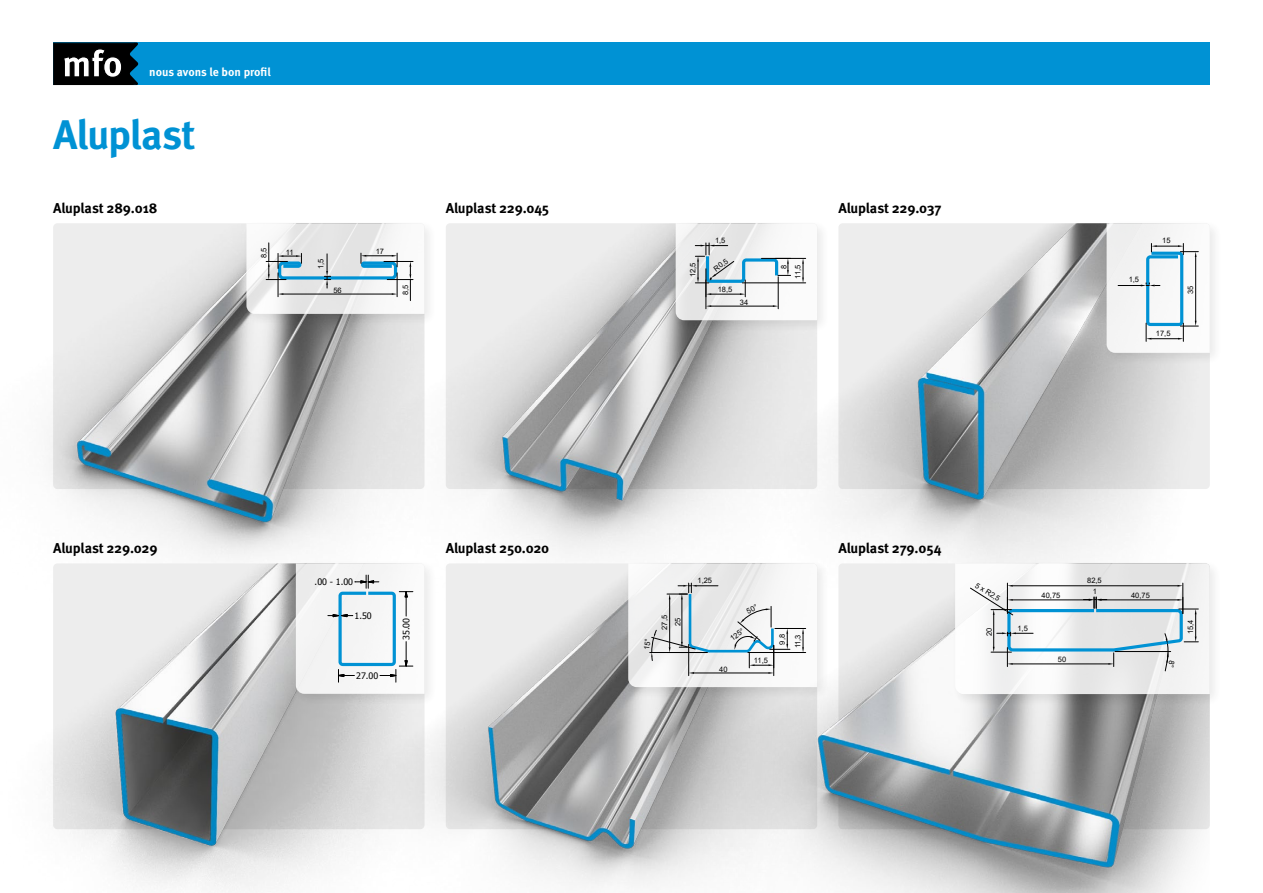
<style>
.page{position:relative;width:1263px;height:893px;background:#fff}
.page>*{position:absolute;margin:0;border:0;box-sizing:border-box;transform-origin:0 0}
.t1{font:700 41.25px "Meta Pro";letter-spacing:-.03em;color:#0092d4}
.t2{font:700 14.25px "Meta Pro";letter-spacing:-.015em;color:#000}
.t3{font:700 11.7px "Meta Pro";color:#fff}
.t4{font:8.85px "Tahoma";color:#000}
.t5{font:7.5px/15.8px "Arial";color:#000;text-align:center}
</style>
<div class="page">
<div style="left:53px;top:43px;width:1157px;height:42px;background:#0092d4"></div>
<svg style="left:53px;top:43px;width:85px;height:42px;background:#2e3538"></svg>
<img style="left:50px;top:223px;width:257px;height:335px">
<div style="left:242px;top:218px;width:196px;height:109px;background:#000;opacity:.1"></div>
<svg style="left:246px;top:223px;width:61px;height:91px"></svg>
<img style="left:307px;top:223px;width:392px;height:331px">
<div style="left:671px;top:218px;width:160px;height:116px;background:#000;opacity:.1"></div>
<svg style="left:676px;top:223px;width:23px;height:97px"></svg>
<img style="left:699px;top:223px;width:511px;height:336px">
<div style="left:1102px;top:218px;width:121px;height:148px;background:#000;opacity:.1"></div>
<svg style="left:1106px;top:223px;width:104px;height:130px"></svg>
<img style="left:53px;top:563px;width:254px;height:328px">
<div style="left:291px;top:559px;width:147px;height:149px;background:#000;opacity:.1"></div>
<svg style="left:296px;top:563px;width:11px;height:131px"></svg>
<img style="left:307px;top:563px;width:392px;height:323px">
<div style="left:624px;top:559px;width:207px;height:142px;background:#000;opacity:.1"></div>
<img style="left:699px;top:563px;width:511px;height:330px">
<div style="left:950px;top:559px;width:274px;height:149px;background:#000;opacity:.1"></div>
<svg style="left:628px;top:563px;width:189px;height:124px"></svg>
<svg style="left:955px;top:563px;width:255px;height:131px"></svg>
<h3 class="t3" style="left:149px;top:65px;width:123px">nous avons le bon profil</h3>
<h1 class="t1" style="left:53px;top:108px;width:144px">Aluplast</h1>
<h2 class="t2" style="left:53px;top:199px;width:106px">Aluplast 289.018</h2>
<h2 class="t2" style="left:446px;top:199px;width:105px">Aluplast 229.045</h2>
<h2 class="t2" style="left:838px;top:199px;width:105px">Aluplast 229.037</h2>
<p class="t5" style="left:256px;top:258px;width:12px;rotate:-90deg">8,5</p>
<p class="t5" style="left:286px;top:244px;width:9px">11</p>
<p class="t5" style="left:376px;top:244px;width:10px">17</p>
<p class="t5" style="left:313px;top:269px;width:12px;rotate:-90deg">1,5</p>
<p class="t5" style="left:333px;top:282px;width:10px">56</p>
<p class="t5" style="left:397px;top:295px;width:12px;rotate:-90deg">8,5</p>
<p class="t5" style="left:685px;top:277px;width:16px;rotate:-90deg">12,5</p>
<p class="t5" style="left:715px;top:233px;width:12px">1,5</p>
<p class="t5" style="left:710px;top:263px;width:17px;rotate:-36deg">R0,5</p>
<p class="t5" style="left:718px;top:281px;width:16px">18,5</p>
<p class="t5" style="left:776px;top:269px;width:6px;rotate:-90deg">8</p>
<p class="t5" style="left:790px;top:279px;width:16px;rotate:-90deg">11,5</p>
<p class="t5" style="left:1129px;top:272px;width:12px">1,5</p>
<p class="t5" style="left:1162px;top:233px;width:10px">15</p>
<p class="t5" style="left:1182px;top:294px;width:10px;rotate:-90deg">35</p>
<p class="t5" style="left:740px;top:294px;width:10px">34</p>
<p class="t5" style="left:1156px;top:325px;width:16px">17,5</p>
<h2 class="t2" style="left:53px;top:539px;width:106px">Aluplast 229.029</h2>
<h2 class="t2" style="left:446px;top:539px;width:105px">Aluplast 250.020</h2>
<h2 class="t2" style="left:838px;top:539px;width:104px">Aluplast 279.054</h2>
<p class="t4" style="left:315px;top:576px;width:40px">.00 - 1.00</p>
<p class="t5" style="left:697px;top:573px;width:16px">1,25</p>
<p class="t5" style="left:980px;top:578px;width:29px;rotate:32deg">5 x R2,5</p>
<p class="t5" style="left:1087px;top:575px;width:16px;line-height:11.1px">82,5<br>1</p>
<p class="t5" style="left:1041px;top:587px;width:20px">40,75</p>
<p class="t5" style="left:1131px;top:587px;width:20px">40,75</p>
<p class="t4" style="left:355px;top:610px;width:19px">1.50</p>
<p class="t4" style="left:400px;top:640px;width:24px;rotate:-90deg">35.00</p>
<p class="t5" style="left:657px;top:630px;width:16px;rotate:-90deg">27,5</p>
<p class="t5" style="left:670px;top:626px;width:10px;rotate:-90deg">25</p>
<p class="t5" style="left:726px;top:633px;width:17px;rotate:-36deg">125°</p>
<p class="t5" style="left:774px;top:648px;width:16px;rotate:-90deg">9,8<br>11,3</p>
<p class="t5" style="left:981px;top:636px;width:10px;rotate:-90deg">20</p>
<p class="t5" style="left:1017px;top:620px;width:12px">1,5</p>
<p class="t5" style="left:1183px;top:634px;width:16px;rotate:-90deg">15,4</p>
<p class="t5" style="left:754px;top:652px;width:16px">11,5</p>
<p class="t5" style="left:1058px;top:652px;width:10px">50</p>
<p class="t4" style="left:356px;top:670px;width:24px">27.00</p>
<p class="t5" style="left:719px;top:661px;width:10px">40</p>
</div>
